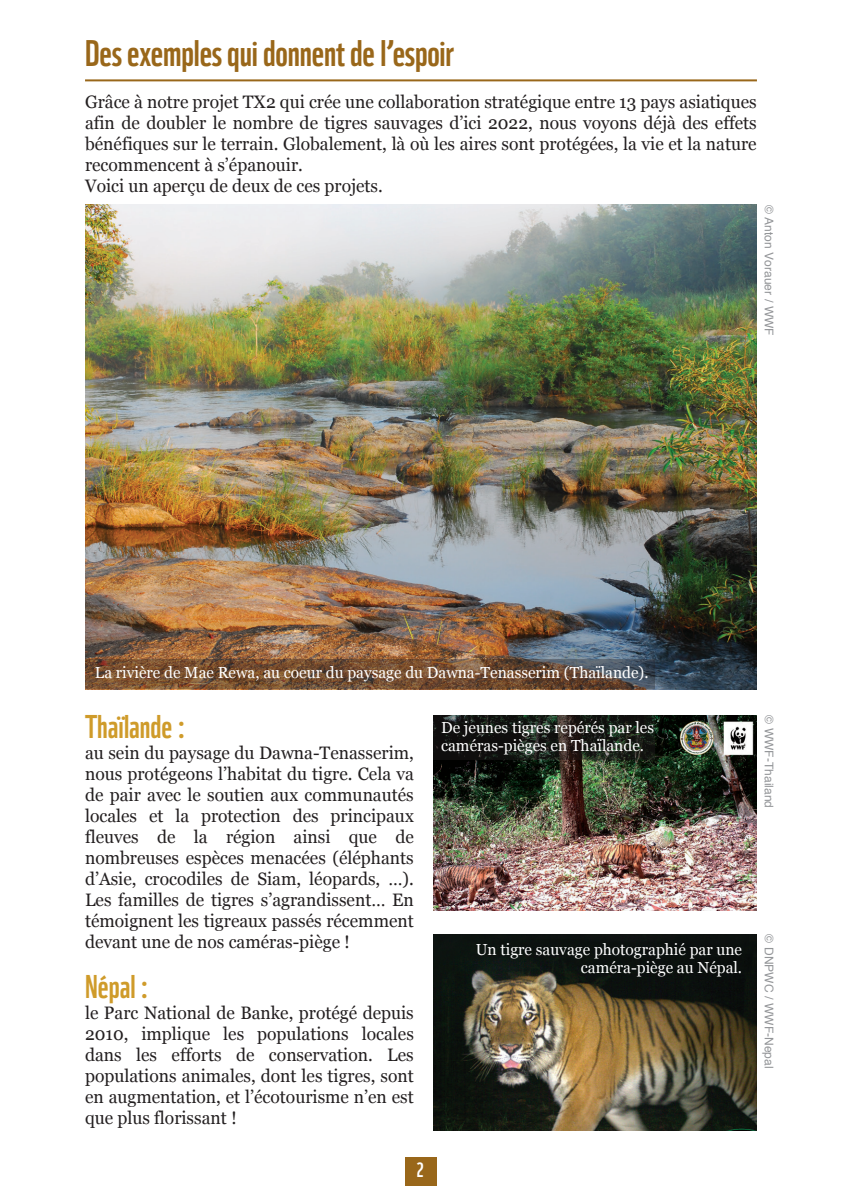
<style>
.page{position:relative;width:842px;height:1191px;background:#fff}
.page>*{position:absolute;margin:0;border:0;box-sizing:border-box;transform-origin:0 0}
.t1{font:36px "WWF";letter-spacing:-.005em;color:#99671a}
.Normal_e{font:32px "WWF";color:#cf9b2a}
.t2{font:20px "WWF";color:#fff}
.t3{font:18px/21px "Georgia";color:#231f20;text-align:justify}
.t4{font:16px "Georgia";color:#fff}
.Normal_e-2{font:12px "Helvetica";color:#939598}
</style>
<div class="page">
<img style="left:434px;top:934px;width:323px;height:196px">
<hr style="left:85px;top:79px;width:672px;height:2px;background:#99671a">
<img style="left:434px;top:715px;width:323px;height:196px">
<img style="left:85px;top:205px;width:672px;height:484px">
<svg style="left:85px;top:659px;width:570px;height:30px;background:#6e4e37"></svg>
<svg style="left:434px;top:715px;width:221px;height:44px;background:#1a1d18"></svg>
<div style="left:405px;top:1157px;width:32px;height:28px;background:#99671a"></div>
<p class="t1" style="left:85px;top:25px;width:371px">Des exemples qui donnent de l’espoir</p>
<p class="t3" style="left:85px;top:90px;width:673px">Grâce à notre projet TX2 qui crée une collaboration stratégique entre 13 pays asiatiques afin de doubler le nombre de tigres sauvages d’ici 2022, nous voyons déjà des effets bénéfiques sur le terrain. Globalement, là où les aires sont protégées, la vie et la nature recommencent à s’épanouir.</p>
<p class="t3" style="left:85px;top:174px;width:299px">Voici un aperçu de deux de ces projets.</p>
<p class="Normal_e-2" style="left:778px;top:205px;width:132px;rotate:90deg">© Anton Vorauer / WWF</p>
<p class="t4" style="left:95px;top:661px;width:555px">La rivière de Mae Rewa, au coeur du paysage du Dawna-Tenasserim (Thaïlande).</p>
<p class="t4" style="left:441px;top:716px;width:214px">De jeunes tigres repérés par les</p>
<p class="t4" style="left:441px;top:734px;width:204px">caméras-pièges en Thaïlande.</p>
<p class="Normal_e" style="left:85px;top:702px;width:102px">Thaïlande :</p>
<p class="t3" style="left:85px;top:742px;width:330px">au sein du paysage du Dawna-Tenasserim, nous protégeons l’habitat du tigre. Cela va de pair avec le soutien aux communautés locales et la protection des principaux fleuves de la région ainsi que de nombreuses espèces menacées (éléphants d’Asie, crocodiles de Siam, léopards, …).<br>Les familles de tigres s’agrandissent… En témoignent les tigreaux passés récemment devant une de nos caméras-piège !</p>
<p class="Normal_e" style="left:85px;top:961px;width:65px">Népal :</p>
<p class="t3" style="left:85px;top:1001px;width:330px">le Parc National de Banke, protégé depuis 2010, implique les populations locales dans les efforts de conservation. Les populations animales, dont les tigres, sont en augmentation, et l’écotourisme n’en est que plus florissant !</p>
<p class="t4" style="left:476px;top:938px;width:268px">Un tigre sauvage photographié par une</p>
<p class="t4" style="left:581px;top:956px;width:163px">caméra-piège au Népal.</p>
<p class="t2" style="left:416px;top:1154px;width:9px">2</p>
<p class="Normal_e-2" style="left:778px;top:715px;width:94px;rotate:90deg">© WWF-Thailand</p>
<p class="Normal_e-2" style="left:778px;top:934px;width:135px;rotate:90deg">© DNPWC / WWF-Nepal</p>
</div>
